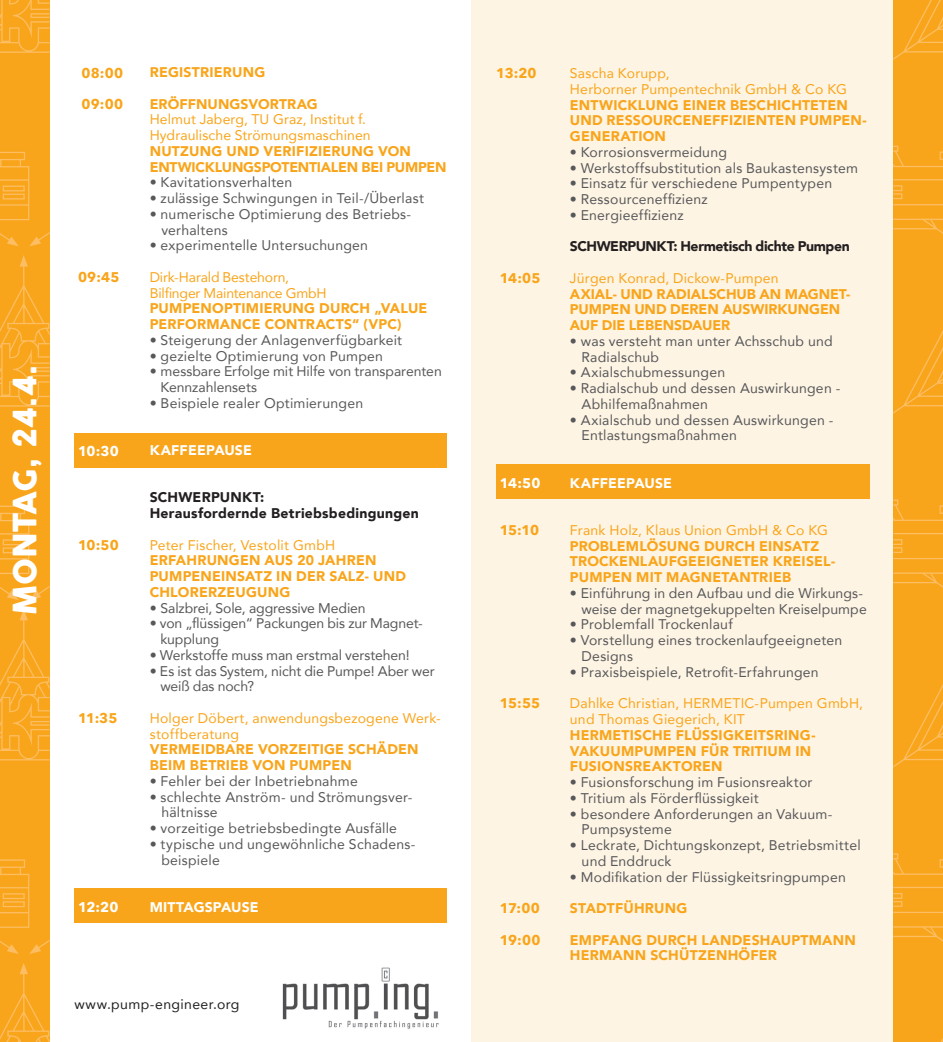
<style>
.page{position:relative;width:943px;height:1042px;background:#fff}
.page>*{position:absolute;margin:0;border:0;box-sizing:border-box;transform-origin:0 0}
.t1{font:31.5px "COCOGOOSE";letter-spacing:-.015em;color:#fff}
.t2{font:14px/15.8px "Avenir";letter-spacing:.015em;color:#57585a}
.t3{font:900 14px/15.8px "Avenir";letter-spacing:.015em;color:#f9a51b}
.t4{font:14px/15.8px "Avenir";letter-spacing:.015em;color:#f9a51b}
.t5{font:14px/15.8px "Avenir";letter-spacing:-.01em;color:#57585a}
.t6{font:14px/15.8px "Avenir";letter-spacing:-.005em;color:#57585a}
.t7{font:900 14px/15.8px "Avenir";letter-spacing:-.005em;color:#f9a51b}
.t8{font:900 14px/15.8px "Avenir";letter-spacing:-.015em;color:#f9a51b}
.t9{font:700 14px "Avenir Next";letter-spacing:.005em;color:#f9a51b}
.t10{font:900 14px/15.8px "Avenir";letter-spacing:.015em;color:#231f20}
.t11{font:14px/15.8px "Avenir";letter-spacing:-.015em;color:#f9a51b}
.t12{font:900 14px "Avenir";letter-spacing:.01em;color:#fff}
.t13{font:900 14px "Avenir";letter-spacing:-.025em;color:#231f20}
.t14{font:14px "Avenir";letter-spacing:.025em;color:#231f20}
.t15{font:700 14px "Avenir Next";letter-spacing:-.015em;color:#fff}
</style>
<div class="page">
<div style="left:74px;top:888px;width:372px;height:34px;background:#f9a51b"></div>
<div style="left:74px;top:433px;width:372px;height:35px;background:#f9a51b"></div>
<div style="left:0;top:0;width:50px;height:1042px;background:#f9a51b"></div>
<div style="left:471px;top:0;width:422px;height:1042px;background:#fef4e4"></div>
<div style="left:496px;top:464px;width:374px;height:35px;background:#f9a51b"></div>
<div style="left:893px;top:0;width:50px;height:1042px;background:#f9a51b"></div>
<svg style="left:0;top:963px;width:50px;height:79px"></svg>
<svg style="left:0;top:859px;width:50px;height:95px"></svg>
<svg style="left:0;top:609px;width:50px;height:151px"></svg>
<svg style="left:0;top:506px;width:50px;height:94px"></svg>
<svg style="left:0;top:255px;width:50px;height:152px"></svg>
<svg style="left:0;top:152px;width:50px;height:94px"></svg>
<svg style="left:0;top:0;width:50px;height:53px"></svg>
<svg style="left:893px;top:853px;width:50px;height:88px"></svg>
<svg style="left:893px;top:684px;width:50px;height:83px"></svg>
<svg style="left:893px;top:499px;width:50px;height:89px"></svg>
<svg style="left:893px;top:330px;width:50px;height:84px"></svg>
<svg style="left:893px;top:146px;width:50px;height:88px"></svg>
<svg style="left:893px;top:0;width:50px;height:60px"></svg>
<img style="left:282px;top:967px;width:157px;height:62px">
<h1 class="t1" style="left:1px;top:615px;width:252px;rotate:-90deg">MONTAG, 24.4.</h1>
<p class="t9" style="left:82px;top:60px;width:43px">08:00</p>
<p class="t9" style="left:82px;top:92px;width:43px">09:00</p>
<p class="t9" style="left:78px;top:265px;width:43px">09:45</p>
<p class="t15" style="left:78px;top:438px;width:42px">10:30</p>
<p class="t9" style="left:78px;top:533px;width:42px">10:50</p>
<p class="t9" style="left:78px;top:706px;width:41px">11:35</p>
<p class="t15" style="left:78px;top:895px;width:42px">12:20</p>
<p class="t3" style="left:150px;top:64px;width:117px">REGISTRIERUNG</p>
<p class="t3" style="left:150px;top:95px;width:169px">ERÖFFNUNGSVORTRAG</p>
<p class="t4" style="left:150px;top:111px;width:222px">Helmut Jaberg, TU Graz, Institut f.<br>Hydraulische Strömungsmaschinen</p>
<p class="t8" style="left:150px;top:143px;width:298px">NUTZUNG UND VERIFIZIERUNG VON<br>ENTWICKLUNGSPOTENTIALEN BEI PUMPEN</p>
<p class="t2" style="left:150px;top:174px;width:144px">• Kavitationsverhalten</p>
<p class="t2" style="left:150px;top:190px;width:276px">• zulässige Schwingungen in Teil-/Überlast</p>
<p class="t2" style="left:161px;top:206px;width:251px;text-indent:-12px">• numerische Optimierung des Betriebs&shy;verhaltens</p>
<p class="t2" style="left:150px;top:237px;width:220px">• experimentelle Untersuchungen</p>
<p class="t11" style="left:150px;top:269px;width:178px">Dirk-Harald Bestehorn,<br>Bilfinger Maintenance GmbH</p>
<p class="t3" style="left:150px;top:300px;width:279px">PUMPENOPTIMIERUNG DURCH „VALUE<br>PERFORMANCE CONTRACTS“ (VPC)</p>
<p class="t2" style="left:150px;top:332px;width:254px">• Steigerung der Anlagenverfügbarkeit</p>
<p class="t2" style="left:150px;top:347px;width:235px">• gezielte Optimierung von Pumpen</p>
<p class="t6" style="left:161px;top:363px;width:283px;text-indent:-11px">• messbare Erfolge mit Hilfe von transparenten<br>Kennzahlensets</p>
<p class="t2" style="left:150px;top:395px;width:215px">• Beispiele realer Optimierungen</p>
<p class="t12" style="left:150px;top:438px;width:104px">KAFFEEPAUSE</p>
<p class="t10" style="left:150px;top:489px;width:271px">SCHWERPUNKT:<br>Herausfordernde Betriebsbedingungen</p>
<p class="t4" style="left:150px;top:536px;width:187px">Peter Fischer, Vestolit GmbH</p>
<p class="t3" style="left:150px;top:552px;width:258px">ERFAHRUNGEN AUS 20 JAHREN<br>PUMPENEINSATZ IN DER SALZ- UND<br>CHLORERZEUGUNG</p>
<p class="t5" style="left:150px;top:599px;width:217px">• Salzbrei, Sole, aggressive Medien</p>
<p class="t5" style="left:160px;top:615px;width:264px;text-indent:-11px">• von „flüssigen“ Packungen bis zur Magnet&shy;kupplung</p>
<p class="t5" style="left:150px;top:647px;width:261px">• Werkstoffe muss man erstmal verstehen!</p>
<p class="t6" style="left:160px;top:662px;width:276px;text-indent:-11px">• Es ist das System, nicht die Pumpe! Aber wer weiß das noch?</p>
<p class="t4" style="left:150px;top:710px;width:293px">Holger Döbert, anwendungsbezogene Werk&shy;stoffberatung</p>
<p class="t3" style="left:150px;top:741px;width:270px">VERMEIDBARE VORZEITIGE SCHÄDEN<br>BEIM BETRIEB VON PUMPEN</p>
<p class="t2" style="left:150px;top:773px;width:209px">• Fehler bei der Inbetriebnahme</p>
<p class="t2" style="left:161px;top:788px;width:252px;text-indent:-12px">• schlechte Anström- und Strömungsver&shy;hältnisse</p>
<p class="t2" style="left:150px;top:820px;width:249px">• vorzeitige betriebsbedingte Ausfälle</p>
<p class="t2" style="left:161px;top:836px;width:255px;text-indent:-12px">• typische und ungewöhnliche Schadens&shy;beispiele</p>
<p class="t12" style="left:150px;top:895px;width:110px">MITTAGSPAUSE</p>
<p class="t14" style="left:74px;top:993px;width:166px">www.pump-engineer.org</p>
<p class="t9" style="left:496px;top:61px;width:42px">13:20</p>
<p class="t9" style="left:500px;top:266px;width:42px">14:05</p>
<p class="t15" style="left:500px;top:471px;width:42px">14:50</p>
<p class="t9" style="left:500px;top:518px;width:41px">15:10</p>
<p class="t9" style="left:500px;top:691px;width:42px">15:55</p>
<p class="t9" style="left:500px;top:896px;width:41px">17:00</p>
<p class="t9" style="left:500px;top:927px;width:42px">19:00</p>
<p class="t4" style="left:570px;top:65px;width:278px">Sascha Korupp,<br>Herborner Pumpentechnik GmbH &amp; Co KG</p>
<p class="t3" style="left:570px;top:96px;width:298px">ENTWICKLUNG EINER BESCHICHTETEN<br>UND RESSOURCENEFFIZIENTEN PUMPEN-<br>GENERATION</p>
<p class="t2" style="left:570px;top:144px;width:158px">• Korrosionsvermeidung</p>
<p class="t2" style="left:570px;top:159px;width:289px">• Werkstoffsubstitution als Baukastensystem</p>
<p class="t2" style="left:570px;top:175px;width:264px">• Einsatz für verschiedene Pumpentypen</p>
<p class="t2" style="left:570px;top:191px;width:139px">• Ressourceneffizienz</p>
<p class="t2" style="left:570px;top:207px;width:115px">• Energieeffizienz</p>
<p class="t13" style="left:570px;top:234px;width:281px">SCHWERPUNKT: Hermetisch dichte Pumpen</p>
<p class="t4" style="left:570px;top:270px;width:210px">Jürgen Konrad, Dickow-Pumpen</p>
<p class="t7" style="left:570px;top:285px;width:282px">AXIAL- UND RADIALSCHUB AN MAGNET-<br>PUMPEN UND DEREN AUSWIRKUNGEN<br>AUF DIE LEBENSDAUER</p>
<p class="t2" style="left:581px;top:333px;width:252px;text-indent:-12px">• was versteht man unter Achsschub und<br>Radialschub</p>
<p class="t2" style="left:570px;top:364px;width:157px">• Axialschubmessungen</p>
<p class="t2" style="left:581px;top:380px;width:260px;text-indent:-12px">• Radialschub und dessen Auswirkungen -<br>Abhilfemaßnahmen</p>
<p class="t2" style="left:581px;top:411px;width:253px;text-indent:-12px">• Axialschub und dessen Auswirkungen -<br>Entlastungsmaßnahmen</p>
<p class="t12" style="left:570px;top:471px;width:104px">KAFFEEPAUSE</p>
<p class="t4" style="left:570px;top:522px;width:259px">Frank Holz, Klaus Union GmbH &amp; Co KG</p>
<p class="t3" style="left:570px;top:537px;width:267px">PROBLEMLÖSUNG DURCH EINSATZ<br>TROCKENLAUFGEEIGNETER KREISEL-<br>PUMPEN MIT MAGNETANTRIEB</p>
<p class="t2" style="left:570px;top:585px;width:298px;text-align:right">• Einführung in den Aufbau und die Wirkungs&shy;weise der magnetgekuppelten Kreiselpumpe</p>
<p class="t2" style="left:570px;top:616px;width:164px">• Problemfall Trockenlauf</p>
<p class="t2" style="left:581px;top:632px;width:262px;text-indent:-12px">• Vorstellung eines trockenlaufgeeigneten<br>Designs</p>
<p class="t2" style="left:570px;top:663px;width:250px">• Praxisbeispiele, Retrofit-Erfahrungen</p>
<p class="t4" style="left:570px;top:695px;width:295px">Dahlke Christian, HERMETIC-Pumpen GmbH, und Thomas Giegerich, KIT</p>
<p class="t3" style="left:570px;top:726px;width:247px">HERMETISCHE FLÜSSIGKEITSRING-<br>VAKUUMPUMPEN FÜR TRITIUM IN<br>FUSIONSREAKTOREN</p>
<p class="t2" style="left:570px;top:774px;width:244px">• Fusionsforschung im Fusionsreaktor</p>
<p class="t2" style="left:570px;top:789px;width:190px">• Tritium als Förderflüssigkeit</p>
<p class="t2" style="left:581px;top:805px;width:252px;text-indent:-12px">• besondere Anforderungen an Vakuum-<br>Pumpsysteme</p>
<p class="t2" style="left:581px;top:837px;width:280px;text-indent:-12px">• Leckrate, Dichtungskonzept, Betriebsmittel und Enddruck</p>
<p class="t2" style="left:570px;top:868px;width:277px">• Modifikation der Flüssigkeitsringpumpen</p>
<p class="t3" style="left:570px;top:900px;width:119px">STADTFÜHRUNG</p>
<p class="t3" style="left:570px;top:931px;width:287px">EMPFANG DURCH LANDESHAUPTMANN<br>HERMANN SCHÜTZENHÖFER</p>
</div>
